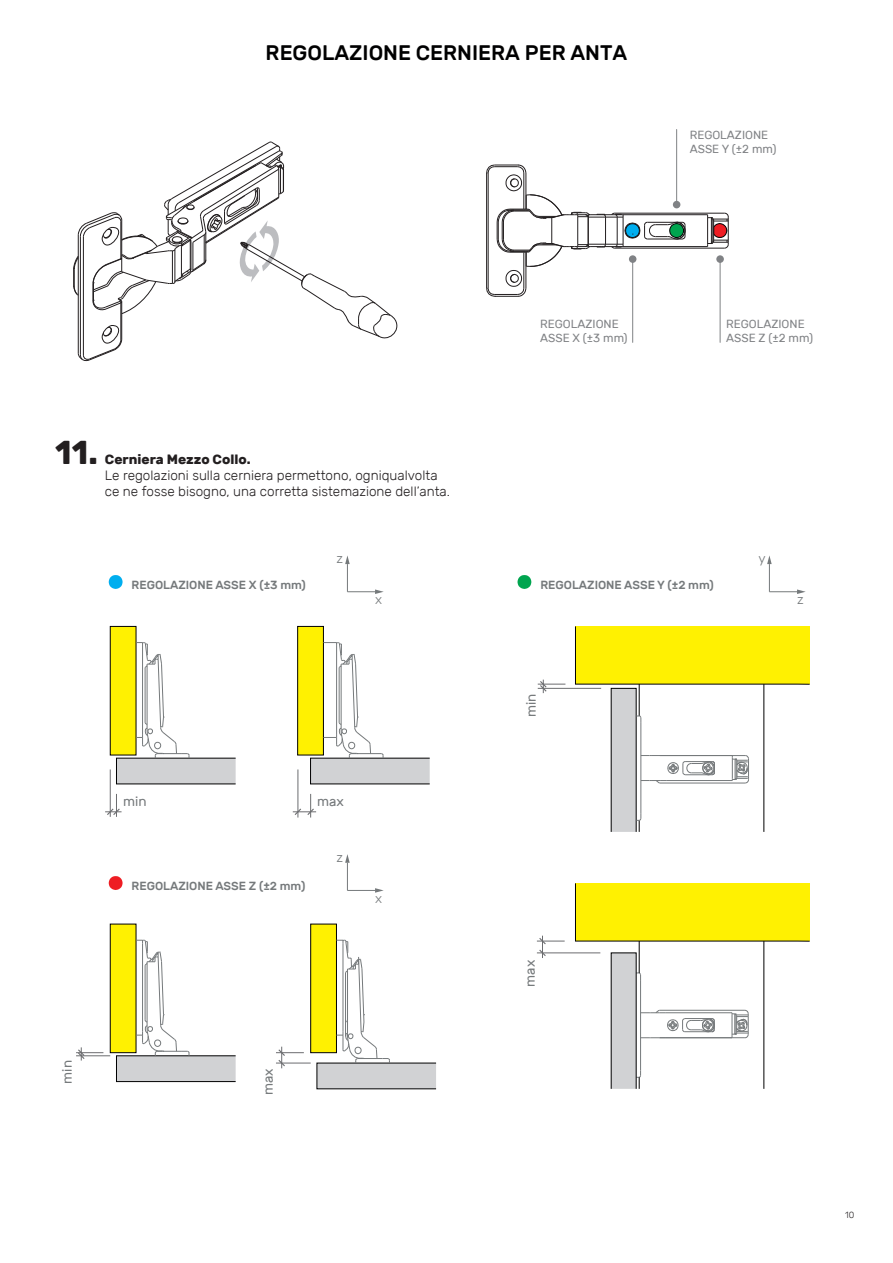
<style>
.page{position:relative;width:893px;height:1263px;background:#fff}
.page>*{position:absolute;margin:0;border:0;box-sizing:border-box;transform-origin:0 0}
.t1{font:700 33px "Rubik";color:#231f20}
.t2{font:500 21px "Rubik";color:#000001}
.t3{font:300 13.5px/16.2px "Rubik";color:#231f20}
.t4{font:700 13.5px "Rubik";color:#231f20}
.t5{font:13.5px "Rubik";color:#75797b}
.t6{font:300 13.5px "Rubik";color:#75797b}
.t7{font:11.7px/14.1px "Rubik";color:#808285}
.t8{font:500 11.7px "Rubik";color:#75797b}
.t9{font:300 9px "Rubik";color:#231f20}
</style>
<div class="page">
<hr style="left:632px;top:259px;width:1px;height:83px;background:#808285">
<hr style="left:720px;top:259px;width:1px;height:83px;background:#808285">
<div style="left:716px;top:255px;width:8px;height:8px;background:#808285;border-radius:50%"></div>
<hr style="left:676px;top:129px;width:1px;height:76px;background:#808285">
<svg style="left:109px;top:575px;width:14px;height:14px"></svg>
<svg style="left:518px;top:575px;width:13px;height:14px"></svg>
<svg style="left:109px;top:876px;width:14px;height:14px"></svg>
<hr style="left:615px;top:213px;width:109px;height:1px;background:#231f20">
<hr style="left:615px;top:248px;width:109px;height:1px;background:#231f20">
<hr style="left:623px;top:246px;width:85px;height:1px;background:#231f20">
<hr style="left:623px;top:214px;width:85px;height:1px;background:#231f20">
<svg style="left:707px;top:213px;width:22px;height:35px"></svg>
<svg style="left:486px;top:165px;width:200px;height:132px"></svg>
<div style="left:116px;top:758px;width:120px;height:26px;background:#d1d2d4"></div>
<div style="left:110px;top:626px;width:26px;height:129px;background:#fff101"></div>
<svg style="left:136px;top:642px;width:54px;height:116px"></svg>
<div style="left:310px;top:758px;width:120px;height:26px;background:#d1d2d4"></div>
<div style="left:297px;top:626px;width:27px;height:129px;background:#fff101;border:1px solid #000001"></div>
<svg style="left:323px;top:642px;width:61px;height:116px"></svg>
<svg style="left:73px;top:142px;width:325px;height:219px"></svg>
<svg style="left:767px;top:555px;width:39px;height:39px"></svg>
<svg style="left:345px;top:854px;width:39px;height:39px"></svg>
<svg style="left:345px;top:555px;width:39px;height:39px"></svg>
<hr style="left:110px;top:769px;width:1px;height:48px;background:#6c6d70">
<hr style="left:298px;top:769px;width:1px;height:48px;background:#6c6d70">
<div style="left:116px;top:1055px;width:120px;height:27px;background:#d1d2d4;border:1px solid #000001"></div>
<div style="left:110px;top:924px;width:26px;height:129px;background:#fff101"></div>
<svg style="left:136px;top:940px;width:54px;height:116px"></svg>
<hr style="left:76px;top:1055px;width:34px;height:1px;background:#6c6d70">
<hr style="left:538px;top:688px;width:63px;height:1px;background:#6c6d70">
<hr style="left:537px;top:953px;width:63px;height:1px;background:#6c6d70">
<svg style="left:76px;top:1047px;width:27px;height:13px"></svg>
<svg style="left:105px;top:794px;width:17px;height:23px"></svg>
<svg style="left:293px;top:794px;width:23px;height:23px"></svg>
<svg style="left:538px;top:680px;width:27px;height:13px"></svg>
<svg style="left:537px;top:936px;width:28px;height:22px"></svg>
<div style="left:317px;top:1063px;width:119px;height:26px;background:#d1d2d4"></div>
<div style="left:310px;top:924px;width:27px;height:129px;background:#fff101;border:1px solid #000001"></div>
<svg style="left:336px;top:940px;width:54px;height:123px"></svg>
<hr style="left:276px;top:1063px;width:35px;height:1px;background:#6c6d70">
<svg style="left:276px;top:1047px;width:28px;height:21px"></svg>
<hr style="left:764px;top:684px;width:1px;height:148px;background:#000001">
<hr style="left:639px;top:684px;width:1px;height:32px;background:#000001">
<div style="left:611px;top:688px;width:25px;height:144px;background:#d1d2d4"></div>
<hr style="left:666px;top:1012px;width:66px;height:1px;background:#75797b">
<hr style="left:659px;top:1010px;width:86px;height:1px;background:#75797b">
<hr style="left:659px;top:1037px;width:86px;height:1px;background:#75797b">
<svg style="left:732px;top:1010px;width:17px;height:28px"></svg>
<hr style="left:640px;top:980px;width:1px;height:90px;background:#75797b">
<svg style="left:636px;top:972px;width:5px;height:8px"></svg>
<svg style="left:641px;top:1010px;width:75px;height:28px"></svg>
<div style="left:575px;top:626px;width:235px;height:59px;background:#fff101"></div>
<hr style="left:764px;top:941px;width:1px;height:148px;background:#000001">
<svg style="left:636px;top:1070px;width:5px;height:19px"></svg>
<hr style="left:639px;top:941px;width:1px;height:32px;background:#000001">
<div style="left:611px;top:953px;width:25px;height:136px;background:#d1d2d4"></div>
<hr style="left:666px;top:780px;width:66px;height:1px;background:#75797b">
<hr style="left:660px;top:783px;width:85px;height:1px;background:#75797b">
<hr style="left:660px;top:755px;width:85px;height:1px;background:#75797b">
<svg style="left:732px;top:755px;width:17px;height:28px"></svg>
<hr style="left:641px;top:723px;width:1px;height:90px;background:#75797b">
<svg style="left:636px;top:716px;width:6px;height:7px"></svg>
<svg style="left:636px;top:813px;width:6px;height:19px"></svg>
<svg style="left:641px;top:755px;width:75px;height:28px"></svg>
<div style="left:575px;top:883px;width:235px;height:58px;background:#fff101"></div>
<h2 class="t2" style="left:266px;top:41px;width:363px">REGOLAZIONE CERNIERA PER ANTA</h2>
<p class="t7" style="left:690px;top:128px;width:88px">REGOLAZIONE<br>ASSE Y (±2 mm)</p>
<h1 class="t1" style="left:55px;top:433px;width:44px">11.</h1>
<p class="t4" style="left:105px;top:451px;width:147px">Cerniera Mezzo Collo.</p>
<p class="t3" style="left:105px;top:467px;width:347px">Le regolazioni sulla cerniera permettono, ogniqualvolta ce ne fosse bisogno, una corretta sistemazione dell’anta.</p>
<p class="t8" style="left:132px;top:578px;width:176px">REGOLAZIONE ASSE X (±3 mm)</p>
<p class="t6" style="left:337px;top:551px;width:8px">z</p>
<p class="t6" style="left:375px;top:592px;width:8px">x</p>
<p class="t5" style="left:123px;top:794px;width:25px">min</p>
<p class="t5" style="left:317px;top:794px;width:28px">max</p>
<p class="t8" style="left:132px;top:879px;width:175px">REGOLAZIONE ASSE Z (±2 mm)</p>
<p class="t6" style="left:337px;top:849px;width:8px">z</p>
<p class="t6" style="left:375px;top:891px;width:8px">x</p>
<p class="t5" style="left:60px;top:1084px;width:25px;rotate:-90deg">min</p>
<p class="t5" style="left:261px;top:1095px;width:28px;rotate:-90deg">max</p>
<p class="t7" style="left:540px;top:317px;width:89px">REGOLAZIONE<br>ASSE X (±3 mm)</p>
<p class="t7" style="left:726px;top:317px;width:88px">REGOLAZIONE<br>ASSE Z (±2 mm)</p>
<p class="t8" style="left:540px;top:578px;width:175px">REGOLAZIONE ASSE Y (±2 mm)</p>
<p class="t5" style="left:524px;top:717px;width:25px;rotate:-90deg">min</p>
<p class="t6" style="left:759px;top:551px;width:9px">y</p>
<p class="t6" style="left:797px;top:592px;width:8px">z</p>
<p class="t5" style="left:523px;top:987px;width:28px;rotate:-90deg">max</p>
<p class="t9" style="left:845px;top:1210px;width:11px">10</p>
</div>
